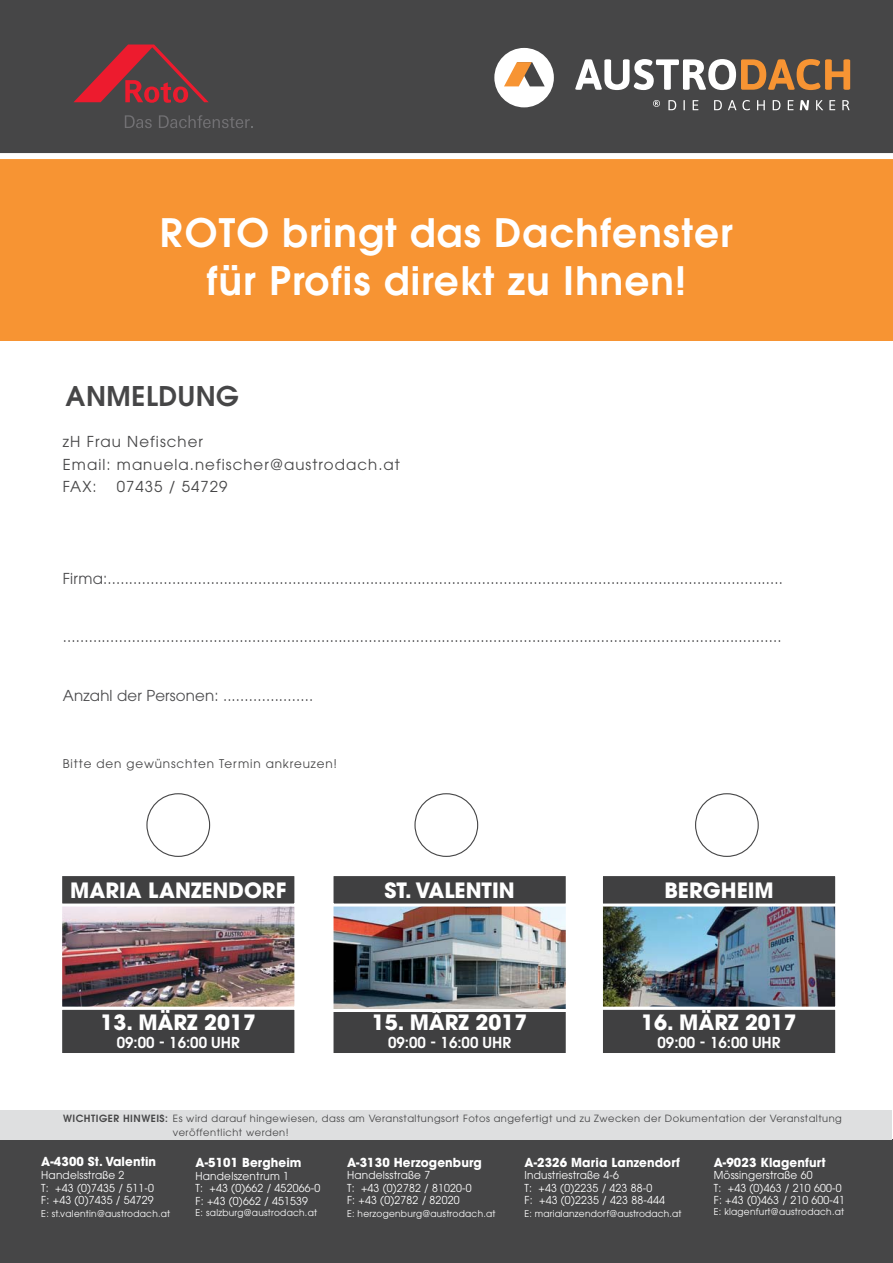
<style>
.page{position:relative;width:893px;height:1263px;background:#fff}
.page>*{position:absolute;margin:0;border:0;box-sizing:border-box;transform-origin:0 0}
.t1{font:600 39px/48px "ITC Avant Garde Std";letter-spacing:.03em;color:#fff;text-align:center}
.t2{font:600 27px "ITC Avant Garde Std";letter-spacing:.02em;color:#464647}
.t3{font:700 21px "ITC Avant Garde Std";color:#fff}
.t4{font:15px "ITC Avant Garde Std";letter-spacing:.01em;color:#4c4c4e}
.t5{font:15px/22.5px "ITC Avant Garde Std";letter-spacing:.07em;color:#464647}
.t6{font:600 15px "ITC Avant Garde Std";color:#fff}
.t7{font:700 12.3px "ITC Avant Garde Std";letter-spacing:.01em;color:#fff}
.t8{font:12px "ITC Avant Garde Std";letter-spacing:.07em;color:#464647}
.t9{font:10.95px/12.6px "ITC Avant Garde Std";letter-spacing:.02em;color:#fff;scale:.96 1}
.t10{font:9.9px/13.5px "ITC Avant Garde Std";letter-spacing:.05em;color:#464647}
.t11{font:9.3px "ITC Avant Garde Std";letter-spacing:.03em;color:#fff;scale:.96 1}
.s1{font-weight:600}
</style>
<div class="page">
<div style="left:0;top:153px;width:893px;height:187px;background:#f79433"></div>
<div style="left:0;top:1139px;width:893px;height:124px;background:#464647"></div>
<div style="left:0;top:0;width:893px;height:156px;background:#464647"></div>
<div style="left:0;top:153px;width:893px;height:6px;background:#fff"></div>
<div style="left:494px;top:48px;width:60px;height:59px;background:#fff;border-radius:50%"></div>
<svg style="left:504px;top:62px;width:41px;height:24px"></svg>
<svg style="left:575px;top:59px;width:275px;height:31px"></svg>
<svg style="left:668px;top:100px;width:8px;height:10px"></svg>
<svg style="left:683px;top:100px;width:2px;height:10px"></svg>
<svg style="left:693px;top:100px;width:5px;height:10px"></svg>
<svg style="left:714px;top:100px;width:8px;height:10px"></svg>
<svg style="left:728px;top:100px;width:8px;height:10px"></svg>
<svg style="left:742px;top:100px;width:8px;height:10px"></svg>
<svg style="left:757px;top:100px;width:8px;height:10px"></svg>
<svg style="left:773px;top:100px;width:7px;height:10px"></svg>
<svg style="left:788px;top:100px;width:5px;height:10px"></svg>
<svg style="left:800px;top:100px;width:9px;height:10px"></svg>
<svg style="left:816px;top:100px;width:7px;height:10px"></svg>
<svg style="left:829px;top:100px;width:6px;height:10px"></svg>
<svg style="left:842px;top:100px;width:7px;height:10px"></svg>
<svg style="left:653px;top:100px;width:7px;height:7px"></svg>
<svg style="left:73px;top:45px;width:136px;height:58px"></svg>
<svg style="left:125px;top:115px;width:27px;height:13px"></svg>
<svg style="left:159px;top:115px;width:94px;height:13px"></svg>
<div style="left:0;top:1110px;width:892px;height:29px;background:#dedfe0"></div>
<div style="left:146px;top:793px;width:64px;height:64px;border:1px solid #464647;border-radius:50%"></div>
<div style="left:61px;top:1008px;width:235px;height:47px;background:#404041"></div>
<div style="left:59px;top:1007px;width:238px;height:49px;border:3px solid #fff"></div>
<img style="left:63px;top:907px;width:230px;height:99px">
<div style="left:59px;top:873px;width:238px;height:137px;border:3px solid #fff"></div>
<div style="left:61px;top:875px;width:235px;height:30px;background:#404041"></div>
<div style="left:59px;top:873px;width:238px;height:34px;border:3px solid #fff"></div>
<div style="left:332px;top:1008px;width:235px;height:47px;background:#404041"></div>
<div style="left:330px;top:1007px;width:239px;height:49px;border:3px solid #fff"></div>
<img style="left:334px;top:907px;width:231px;height:101px">
<div style="left:330px;top:896px;width:239px;height:116px;border:3px solid #fff"></div>
<div style="left:332px;top:875px;width:235px;height:30px;background:#404041"></div>
<div style="left:330px;top:873px;width:239px;height:34px;border:3px solid #fff"></div>
<div style="left:601px;top:1008px;width:236px;height:47px;background:#404041"></div>
<div style="left:600px;top:1007px;width:238px;height:49px;border:3px solid #fff"></div>
<img style="left:604px;top:907px;width:230px;height:99px">
<div style="left:600px;top:873px;width:238px;height:137px;border:3px solid #fff"></div>
<div style="left:601px;top:875px;width:236px;height:30px;background:#404041"></div>
<div style="left:600px;top:873px;width:238px;height:34px;border:3px solid #fff"></div>
<div style="left:414px;top:793px;width:64px;height:64px;border:1px solid #464647;border-radius:50%"></div>
<div style="left:695px;top:793px;width:64px;height:64px;border:1px solid #464647;border-radius:50%"></div>
<h1 class="t1" style="left:160px;top:212px;width:574px">ROTO bringt das Dachfenster für Profis direkt zu Ihnen!</h1>
<h2 class="t2" style="left:66px;top:385px;width:175px">ANMELDUNG</h2>
<p class="t5" style="left:63px;top:431px;width:339px">zH Frau Nefischer<br>Email: manuela.nefischer@austrodach.at<br>FAX:</p>
<p class="t5" style="left:117px;top:476px;width:112px">07435 / 54729</p>
<p class="t4" style="left:63px;top:572px;width:721px">Firma:.............................................................................................................................................................</p>
<p class="t4" style="left:63px;top:631px;width:720px">.......................................................................................................................................................................</p>
<p class="t4" style="left:63px;top:689px;width:252px">Anzahl der Personen: .....................</p>
<p class="t8" style="left:63px;top:759px;width:276px">Bitte den gewünschten Termin ankreuzen!</p>
<h3 class="t3" style="left:70px;top:881px;width:217px">MARIA LANZENDORF</h3>
<h3 class="t3" style="left:384px;top:881px;width:132px">ST. VALENTIN</h3>
<h3 class="t3" style="left:100px;top:1014px;width:157px">13. MÄRZ 2017</h3>
<p class="t6" style="left:117px;top:1036px;width:124px">09:00 - 16:00 UHR</p>
<h3 class="t3" style="left:372px;top:1014px;width:157px">15. MÄRZ 2017</h3>
<p class="t6" style="left:388px;top:1036px;width:124px">09:00 - 16:00 UHR</p>
<h3 class="t3" style="left:664px;top:881px;width:111px">BERGHEIM</h3>
<h3 class="t3" style="left:641px;top:1014px;width:157px">16. MÄRZ 2017</h3>
<p class="t6" style="left:657px;top:1036px;width:124px">09:00 - 16:00 UHR</p>
<p class="t10" style="left:173px;top:1113px;width:671px;text-indent:-110px"><span class="s1">WICHTIGER HINWEIS:</span> Es wird darauf hingewiesen, dass am Veranstaltungsort Fotos angefertigt und zu Zwecken der Dokumentation der Veranstaltung veröffentlicht werden!</p>
<p class="t7" style="left:41px;top:1157px;width:116px">A-4300 St. Valentin</p>
<p class="t9" style="left:41px;top:1169px;width:119px">Handelsstraße 2<br>T: +43 (0)7435 / 511-0<br>F: +43 (0)7435 / 54729</p>
<p class="t11" style="left:41px;top:1209px;width:136px">E: st.valentin@austrodach.at</p>
<p class="t7" style="left:196px;top:1158px;width:107px">A-5101 Bergheim</p>
<p class="t9" style="left:196px;top:1170px;width:131px">Handelszentrum 1<br>T: +43 (0)662 / 452066-0<br>F: +43 (0)662 / 451539</p>
<p class="t11" style="left:196px;top:1209px;width:128px">E: salzburg@austrodach.at</p>
<p class="t7" style="left:347px;top:1157px;width:136px">A-3130 Herzogenburg</p>
<p class="t9" style="left:347px;top:1170px;width:131px">Handelsstraße 7<br>T: +43 (0)2782 / 81020-0<br>F: +43 (0)2782 / 82020</p>
<p class="t11" style="left:347px;top:1210px;width:156px">E: herzogenburg@austrodach.at</p>
<p class="t7" style="left:524px;top:1157px;width:157px">A-2326 Maria Lanzendorf</p>
<p class="t9" style="left:524px;top:1170px;width:148px">Industriestraße 4-6<br>T: +43 (0)2235 / 423 88-0<br>F: +43 (0)2235 / 423 88-444</p>
<p class="t11" style="left:524px;top:1210px;width:165px">E: marialanzendorf@austrodach.at</p>
<p class="t7" style="left:714px;top:1157px;width:113px">A-9023 Klagenfurt</p>
<p class="t9" style="left:714px;top:1170px;width:138px">Mössingerstraße 60<br>T: +43 (0)463 / 210 600-0<br>F: +43 (0)463 / 210 600-41</p>
<p class="t11" style="left:714px;top:1208px;width:137px">E: klagenfurt@austrodach.at</p>
</div>
